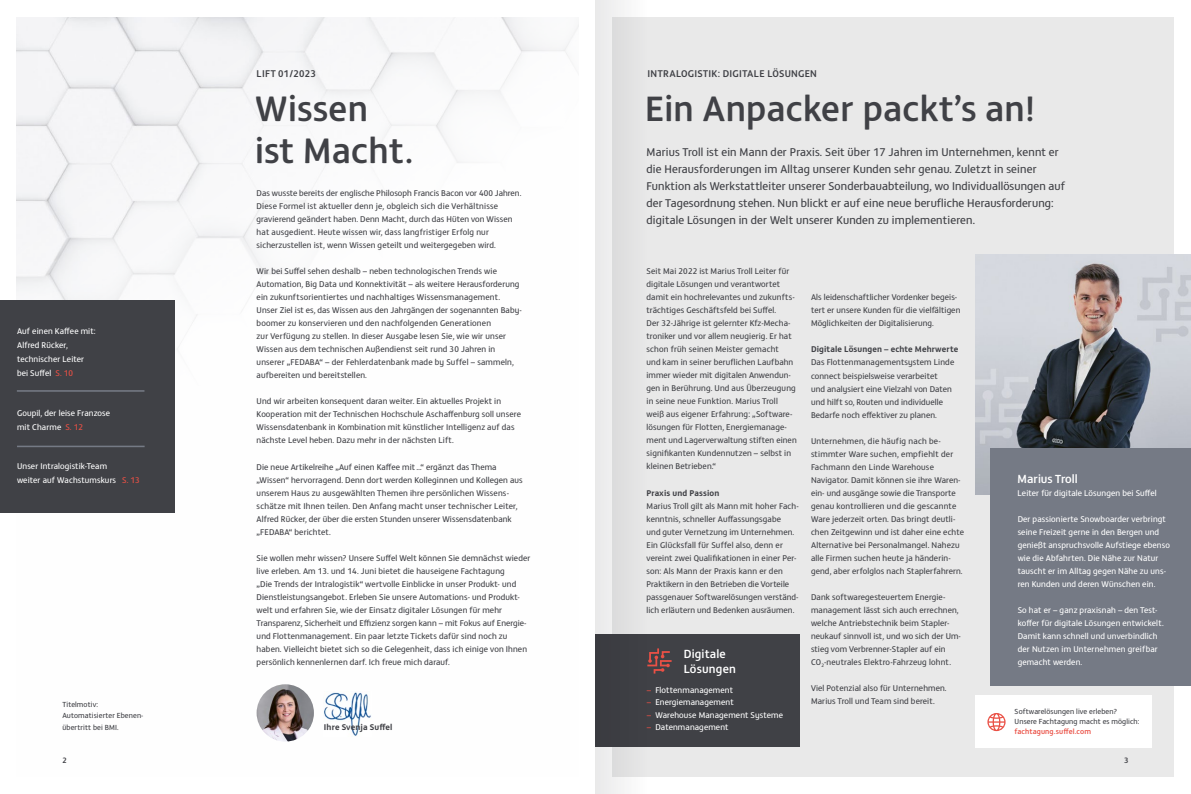
<style>
.page{position:relative;width:1191px;height:794px;background:#fff}
.page>*{position:absolute;margin:0;border:0;box-sizing:border-box;transform-origin:0 0}
.t1{font:500 36px/42px "FS Matthew";letter-spacing:.005em;color:#404146}
.t2{font:500 12px/15px "FS Matthew";letter-spacing:.015em;color:#fff}
.t3{font:11.5px/17px "FS Matthew";letter-spacing:.015em;color:#404146}
.t4{font:500 10px "FS Matthew";letter-spacing:.02em;color:#404146}
.t5{font:8.5px/13px "FS Matthew";letter-spacing:.015em;color:#404146}
.t6{font:8.5px/13px "FS Matthew";letter-spacing:.015em;color:#fff}
.t7{font:700 8.5px "FS Matthew";letter-spacing:.015em;color:#404146}
.t8{font:500 8px "FS Matthew";color:#404146}
.t9{font:7.5px/11.5px "FS Matthew";letter-spacing:.015em;color:#404146}
.t10{font:500 7.5px "FS Matthew";letter-spacing:.015em;color:#ea5045}
.s1{color:#ea5045}
</style>
<div class="page">
<div style="left:612px;top:17px;width:562px;height:760px;background:#e9e9e9"></div>
<img style="left:17px;top:17px;width:561px;height:725px">
<img style="left:975px;top:254px;width:216px;height:241px">
<div style="left:596px;top:634px;width:204px;height:113px;background:#404146"></div>
<svg style="left:650px;top:648px;width:21px;height:25px"></svg>
<div style="left:990px;top:449px;width:201px;height:237px;background:#757a85"></div>
<img style="left:324px;top:691px;width:48px;height:45px">
<img style="left:257px;top:684px;width:57px;height:57px;border-radius:29px">
<div style="left:0;top:301px;width:174px;height:212px;background:#404146"></div>
<hr style="left:17px;top:390px;width:127px;height:2px;background:#757a85">
<hr style="left:17px;top:445px;width:128px;height:2px;background:#757a85">
<div style="left:975px;top:695px;width:177px;height:52px;background:#fff"></div>
<svg style="left:987px;top:713px;width:18px;height:18px"></svg>
<svg style="left:595px;top:0;width:55px;height:794px"></svg>
<p class="t6" style="left:17px;top:324px;width:80px;line-height:14px">Auf einen Kaffee mit:<br>Alfred Rücker, technischer Leiter bei Suffel <span class="s1">S. 10</span></p>
<p class="t6" style="left:17px;top:405px;width:95px;line-height:14px">Goupil, der leise Franzose mit Charme <span class="s1">S. 12</span></p>
<p class="t6" style="left:17px;top:459px;width:124px;line-height:14px">Unser Intralogistik-Team<br>weiter auf Wachstumskurs <span class="s1">S. 13</span></p>
<p class="t9" style="left:62px;top:698px;width:83px">Titelmotiv:<br>Automatisierter Ebenen&shy;übertritt bei BMI.</p>
<p class="t4" style="left:256px;top:66px;width:61px">LIFT 01/2023</p>
<h1 class="t1" style="left:255px;top:84px;width:160px">Wissen ist Macht.</h1>
<p class="t5" style="left:257px;top:186px;width:266px">Das wusste bereits der englische Philosoph Francis Bacon vor 400 Jahren.<br>Diese Formel ist aktueller denn je, obgleich sich die Verhältnisse gravierend geändert haben. Denn Macht, durch das Hüten von Wissen hat ausgedient. Heute wissen wir, dass langfristiger Erfolg nur sicherzustellen ist, wenn Wissen geteilt und weitergegeben wird.</p>
<p class="t5" style="left:257px;top:264px;width:267px">Wir bei Suffel sehen deshalb – neben technologischen Trends wie Automation, Big Data und Konnektivität – als weitere Herausforderung ein zukunftsorientiertes und nachhaltiges Wissensmanagement.<br>Unser Ziel ist es, das Wissen aus den Jahrgängen der sogenannten Baby&shy;boomer zu konservieren und den nachfolgenden Generationen<br>zur Verfügung zu stellen. In dieser Ausgabe lesen Sie, wie wir unser Wissen aus dem technischen Außendienst seit rund 30 Jahren in unserer „FEDABA“ – der Fehlerdatenbank made by Suffel – sammeln, aufbereiten und bereitstellen.</p>
<p class="t5" style="left:257px;top:394px;width:266px">Und wir arbeiten konsequent daran weiter. Ein aktuelles Projekt in Kooperation mit der Technischen Hochschule Aschaffenburg soll unsere Wissensdatenbank in Kombination mit künstlicher Intelligenz auf das nächste Level heben. Dazu mehr in der nächsten Lift.</p>
<p class="t5" style="left:257px;top:459px;width:268px">Die neue Artikelreihe „Auf einen Kaffee mit…“ ergänzt das Thema „Wissen“ hervorragend. Denn dort werden Kolleginnen und Kollegen aus unserem Haus zu ausgewählten Themen ihre persönlichen Wissens&shy;schätze mit Ihnen teilen. Den Anfang macht unser technischer Leiter, Alfred Rücker, der über die ersten Stunden unserer Wissensdatenbank „FEDABA“ berichtet.</p>
<p class="t5" style="left:257px;top:550px;width:275px">Sie wollen mehr wissen? Unsere Suffel Welt können Sie demnächst wieder live erleben. Am 13. und 14. Juni bietet die hauseigene Fachtagung<br>„Die Trends der Intralogistik“ wertvolle Einblicke in unser Produkt- und Dienstleistungsangebot. Erleben Sie unsere Automations- und Produkt&shy;welt und erfahren Sie, wie der Einsatz digitaler Lösungen für mehr Transparenz, Sicherheit und Effizienz sorgen kann – mit Fokus auf Energie&shy;und Flottenmanagement. Ein paar letzte Tickets dafür sind noch zu haben. Vielleicht bietet sich so die Gelegenheit, dass ich einige von Ihnen persönlich kennenlernen darf. Ich freue mich darauf.</p>
<p class="t7" style="left:324px;top:720px;width:70px">Ihre Svenja Suffel</p>
<p class="t4" style="left:647px;top:66px;width:171px">INTRALOGISTIK: DIGITALE LÖSUNGEN</p>
<h1 class="t1" style="left:645px;top:84px;width:391px">Ein Anpacker packt’s an!</h1>
<p class="t3" style="left:646px;top:142px;width:420px">Marius Troll ist ein Mann der Praxis. Seit über 17 Jahren im Unternehmen, kennt er die Herausforderungen im Alltag unserer Kunden sehr genau. Zuletzt in seiner Funktion als Werkstattleiter unserer Sonderbauabteilung, wo Individuallösungen auf der Tagesordnung stehen. Nun blickt er auf eine neue berufliche Herausforderung: digitale Lösungen in der Welt unserer Kunden zu implementieren.</p>
<p class="t5" style="left:646px;top:264px;width:152px">Seit Mai 2022 ist Marius Troll Leiter für digitale Lösungen und verantwortet damit ein hochrelevantes und zukunfts&shy;trächtiges Geschäftsfeld bei Suffel.<br>Der 32-Jährige ist gelernter Kfz-Mecha&shy;troniker und vor allem neugierig. Er hat schon früh seinen Meister gemacht<br>und kam in seiner beruflichen Laufbahn immer wieder mit digitalen Anwendun&shy;gen in Berührung. Und aus Überzeugung in seine neue Funktion. Marius Troll weiß aus eigener Erfahrung: „Software&shy;lösungen für Flotten, Energiemanage&shy;ment und Lagerverwaltung stiften einen signifikanten Kundennutzen – selbst in kleinen Betrieben.“</p>
<p class="t7" style="left:646px;top:486px;width:74px">Praxis und Passion</p>
<p class="t5" style="left:646px;top:498px;width:154px">Marius Troll gilt als Mann mit hoher Fach&shy;kenntnis, schneller Auffassungsgabe<br>und guter Vernetzung im Unternehmen.<br>Ein Glücksfall für Suffel also, denn er vereint zwei Qualifikationen in einer Per&shy;son: Als Mann der Praxis kann er den Praktikern in den Betrieben die Vorteile passgenauer Softwarelösungen verständ&shy;lich erläutern und Bedenken ausräumen.</p>
<h2 class="t2" style="left:683px;top:645px;width:54px">Digitale<br>Lösungen</h2>
<p class="t6" style="left:647px;top:683px;width:88px"><span class="s1">–</span> Flottenmanagement</p>
<p class="t6" style="left:647px;top:695px;width:88px"><span class="s1">–</span> Energiemanagement</p>
<p class="t6" style="left:647px;top:708px;width:138px"><span class="s1">–</span> Warehouse Management Systeme</p>
<p class="t6" style="left:647px;top:720px;width:83px"><span class="s1">–</span> Datenmanagement</p>
<p class="t5" style="left:811px;top:290px;width:151px">Als leidenschaftlicher Vordenker begeis&shy;tert er unsere Kunden für die vielfältigen<br>Möglichkeiten der Digitalisierung.</p>
<p class="t7" style="left:811px;top:343px;width:149px">Digitale Lösungen – echte Mehrwerte</p>
<p class="t5" style="left:811px;top:355px;width:145px">Das Flottenmanagementsystem Linde connect beispielsweise verarbeitet<br>und analysiert eine Vielzahl von Daten und hilft so, Routen und individuelle Bedarfe noch effektiver zu planen.</p>
<p class="t5" style="left:811px;top:433px;width:155px">Unternehmen, die häufig nach be&shy;stimmter Ware suchen, empfiehlt der Fachmann den Linde Warehouse Navigator. Damit können sie ihre Waren&shy;ein- und ausgänge sowie die Transporte genau kontrollieren und die gescannte Ware jederzeit orten. Das bringt deutli&shy;chen Zeitgewinn und ist daher eine echte Alternative bei Personalmangel. Nahezu alle Firmen suchen heute ja händerin&shy;gend, aber erfolglos nach Staplerfahrern.</p>
<p class="t5" style="left:811px;top:589px;width:151px">Dank softwaregesteuertem Energie&shy;management lässt sich auch errechnen, welche Antriebstechnik beim Stapler&shy;neukauf sinnvoll ist, und wo sich der Um&shy;stieg vom Verbrenner-Stapler auf ein CO<sub>2</sub>-neutrales Elektro-Fahrzeug lohnt.</p>
<p class="t5" style="left:811px;top:680px;width:137px">Viel Potenzial also für Unternehmen.<br>Marius Troll und Team sind bereit.</p>
<h2 class="t2" style="left:1017px;top:470px;width:62px">Marius Troll</h2>
<p class="t6" style="left:1017px;top:485px;width:141px">Leiter für digitale Lösungen bei Suffel</p>
<p class="t6" style="left:1017px;top:511px;width:154px">Der passionierte Snowboarder verbringt seine Freizeit gerne in den Bergen und genießt anspruchsvolle Aufstiege ebenso wie die Abfahrten. Die Nähe zur Natur tauscht er im Alltag gegen Nähe zu uns&shy;ren Kunden und deren Wünschen ein.</p>
<p class="t6" style="left:1017px;top:602px;width:148px">So hat er – ganz praxisnah – den Test&shy;koffer für digitale Lösungen entwickelt.<br>Damit kann schnell und unverbindlich der Nutzen im Unternehmen greifbar gemacht werden.</p>
<p class="t9" style="left:1014px;top:705px;width:126px;line-height:10.3px">Softwarelösungen live erleben?<br>Unsere Fachtagung macht es möglich:</p>
<p class="t10" style="left:1014px;top:725px;width:78px">fachtagung.suffel.com</p>
<p class="t8" style="left:62px;top:753px;width:6px">2</p>
<p class="t8" style="left:1124px;top:753px;width:6px">3</p>
</div>
